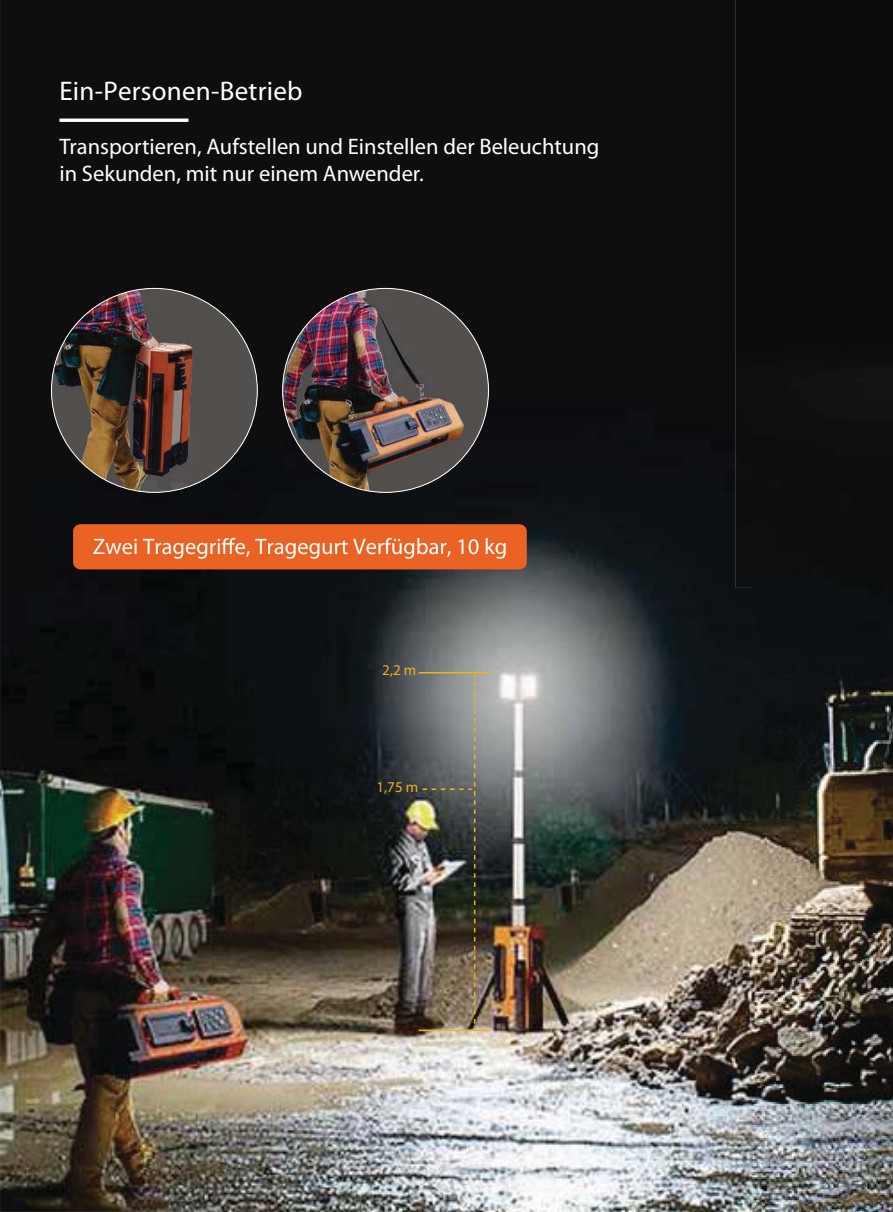
<style>
.page{position:relative;width:893px;height:1212px;background:#fff}
.page>*{position:absolute;margin:0;border:0;box-sizing:border-box;transform-origin:0 0}
.t1{font:27px "Myriad Pro";letter-spacing:.01em;color:#fff}
.t2{font:22.5px/27px "Myriad Pro";color:#fff}
.t3{font:15px "Myriad Pro";color:#f2b11c}
</style>
<div class="page">
<img style="left:0;top:0;width:753px;height:1212px">
<hr style="left:418px;top:672px;width:72px;height:1px;background:#f2b11c">
<hr style="left:418px;top:1029px;width:72px;height:2px;background:#f2b11c">
<img style="left:422px;top:675px;width:53px;height:355px">
<hr style="left:59px;top:119px;width:129px;height:3px;background:#fff">
<svg style="left:51px;top:288px;width:206px;height:204px;fill:#534f4c"></svg>
<img style="left:154px;top:288px;width:83px;height:108px">
<img style="left:51px;top:288px;width:103px;height:204px">
<img style="left:283px;top:288px;width:205px;height:204px;border-radius:50%">
<img style="left:354px;top:288px;width:32px;height:5px">
<div style="left:73px;top:524px;width:454px;height:45px;background:#eb6225;border-radius:7px"></div>
<svg style="left:93px;top:538px;width:413px;height:21px"></svg>
<img style="left:753px;top:587px;width:140px;height:625px">
<div style="left:736px;top:0;width:157px;height:587px;background:#0a0b0b"></div>
<p class="t1" style="left:59px;top:81px;width:245px">Ein-Personen-Betrieb</p>
<p class="t2" style="left:59px;top:135px;width:541px">Transportieren, Aufstellen und Einstellen der Beleuchtung in Sekunden, mit nur einem Anwender.</p>
<p class="t3" style="left:382px;top:664px;width:36px">2,2 m</p>
<p class="t3" style="left:376px;top:781px;width:43px">1,75 m</p>
</div>
